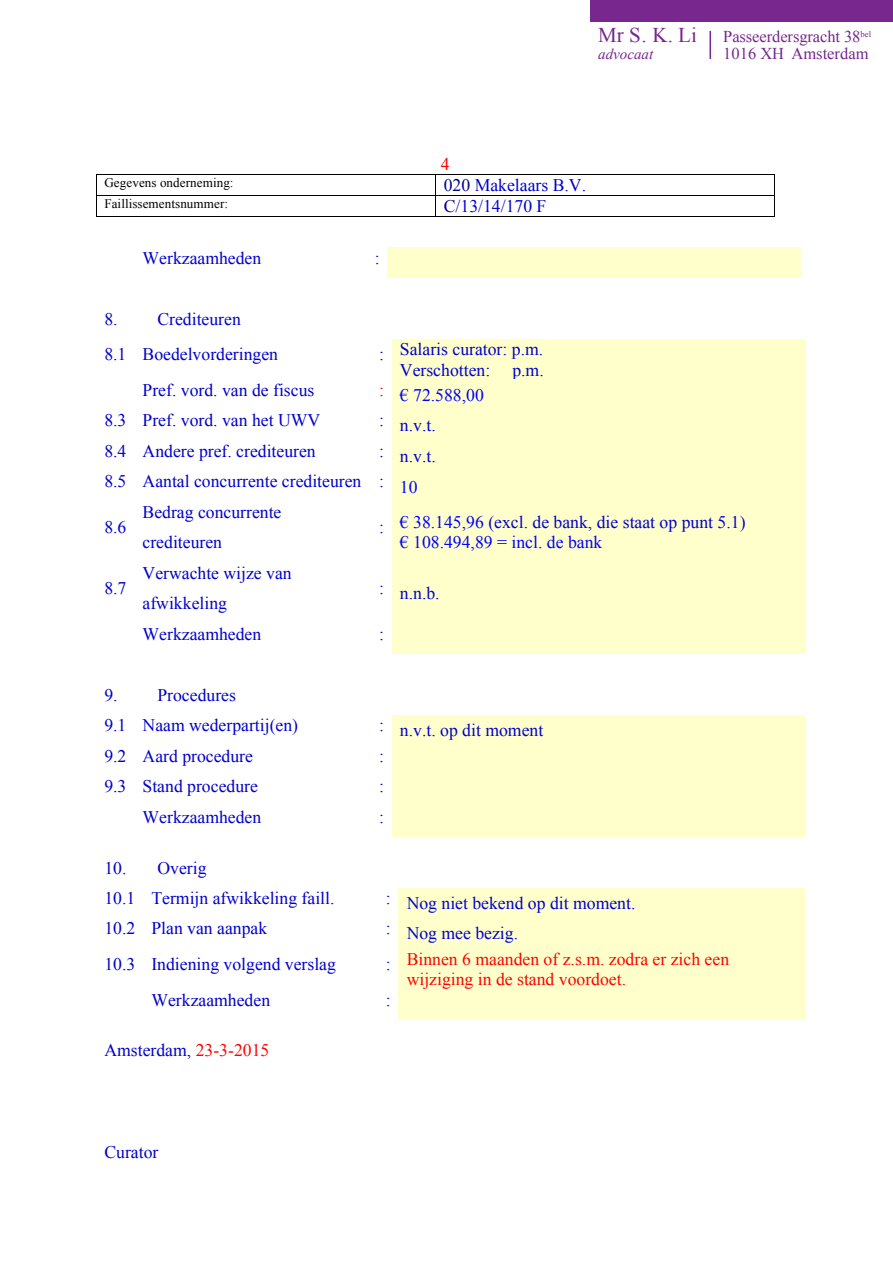
<style>
.page{position:relative;width:893px;height:1263px;background:#fff}
.page>*{position:absolute;margin:0;border:0;box-sizing:border-box;transform-origin:0 0}
.t1{font:21px "Times New Roman";color:#77278d}
.t2{font:17.7px/30.5px "Times New Roman";color:#00c}
.t3{font:17.7px/20.5px "Times New Roman";color:#00f}
.t4{font:17.7px/20.5px "Times New Roman";color:#f00}
.t5{font:16.5px "Times New Roman";letter-spacing:-.005em;color:#77278d}
.t6{font:italic 15px "Times New Roman";color:#77278d}
.t7{font:13.05px "Times New Roman";letter-spacing:.005em;color:#000}
.s1{color:#000090}
.s2{color:#00f}
.s3{color:#00c}
.s4{color:#f00}
</style>
<div class="page">
<hr style="left:709px;top:31px;width:2px;height:28px;background:#77278d">
<div style="left:590px;top:0;width:303px;height:21px;background:#77278d"></div>
<hr style="left:97px;top:174px;width:338px;height:1px;background:#000">
<hr style="left:436px;top:174px;width:338px;height:1px;background:#000">
<hr style="left:97px;top:195px;width:338px;height:1px;background:#000">
<hr style="left:436px;top:195px;width:338px;height:1px;background:#000">
<svg style="left:96px;top:174px;width:1px;height:43px"></svg>
<hr style="left:97px;top:216px;width:338px;height:1px;background:#000">
<svg style="left:435px;top:174px;width:1px;height:43px"></svg>
<hr style="left:436px;top:216px;width:338px;height:1px;background:#000">
<svg style="left:774px;top:174px;width:1px;height:43px"></svg>
<div style="left:388px;top:248px;width:413px;height:30px;background:#ffc"></div>
<div style="left:392px;top:339px;width:413px;height:40px;background:#ffc"></div>
<div style="left:392px;top:379px;width:413px;height:31px;background:#ffc"></div>
<div style="left:392px;top:410px;width:413px;height:31px;background:#ffc"></div>
<div style="left:392px;top:441px;width:413px;height:30px;background:#ffc"></div>
<div style="left:392px;top:471px;width:413px;height:30px;background:#ffc"></div>
<div style="left:392px;top:501px;width:413px;height:61px;background:#ffc"></div>
<div style="left:392px;top:562px;width:413px;height:61px;background:#ffc"></div>
<div style="left:392px;top:623px;width:413px;height:31px;background:#ffc"></div>
<div style="left:392px;top:715px;width:413px;height:30px;background:#ffc"></div>
<div style="left:392px;top:745px;width:413px;height:31px;background:#ffc"></div>
<div style="left:392px;top:776px;width:413px;height:30px;background:#ffc"></div>
<div style="left:392px;top:806px;width:413px;height:31px;background:#ffc"></div>
<div style="left:399px;top:888px;width:406px;height:30px;background:#ffc"></div>
<div style="left:399px;top:918px;width:406px;height:30px;background:#ffc"></div>
<div style="left:399px;top:948px;width:406px;height:41px;background:#ffc"></div>
<div style="left:399px;top:989px;width:406px;height:31px;background:#ffc"></div>
<p class="t1" style="left:598px;top:21px;width:100px">Mr S. K. Li</p>
<p class="t5" style="left:723px;top:25px;width:149px">Passeerdersgracht 38<sup>bel</sup></p>
<p class="t6" style="left:598px;top:44px;width:56px">advocaat</p>
<p class="t5" style="left:723px;top:42px;width:147px">1016 XH Amsterdam</p>
<p class="t4" style="left:441px;top:154px;width:10px">4</p>
<p class="t7" style="left:104px;top:174px;width:131px">Gegevens onderneming:</p>
<p class="t2" style="left:444px;top:170px;width:144px"><span class="s1">020</span> Makelaars B.V.</p>
<p class="t7" style="left:104px;top:195px;width:125px">Faillissementsnummer:</p>
<p class="t2" style="left:444px;top:191px;width:104px"><span class="s1">C</span>/13/14/170 F</p>
<p class="t2" style="left:143px;top:242px;width:120px">Werkzaamheden</p>
<p class="t2" style="left:375px;top:242px;width:6px">:</p>
<p class="t2" style="left:104px;top:301px;width:175px;line-height:35.7px">8. Crediteuren<br>8.1 Boedelvorderingen</p>
<p class="t2" style="left:400px;top:339px;width:145px;line-height:20.5px;text-indent:-21px">: Salaris curator: p.m.<br>Verschotten:</p>
<p class="t2" style="left:512px;top:354px;width:33px">p.m.</p>
<p class="t2" style="left:143px;top:374px;width:173px">Pref. vord. van de fiscus</p>
<p class="t3" style="left:379px;top:384px;width:106px"><sup>:</sup> € 72.588,00</p>
<p class="t2" style="left:104px;top:405px;width:217px">8.3 Pref. vord. van het UWV</p>
<p class="t2" style="left:379px;top:410px;width:58px">: n.v.t.</p>
<p class="t2" style="left:104px;top:435px;width:213px">8.4 Andere pref. crediteuren</p>
<p class="t2" style="left:104px;top:443px;width:333px;line-height:25.5px;text-indent:275px">: n.v.t.<br>8.5 Aantal concurrente crediteuren : <span class="s2">10</span></p>
<p class="t2" style="left:104px;top:511px;width:24px">8.6</p>
<p class="t2" style="left:143px;top:496px;width:140px">Bedrag concurrente crediteuren</p>
<p class="t3" style="left:400px;top:511px;width:347px;text-indent:-21px"><span class="s3">:</span> € 38.145,96 <span class="s3">(excl. de bank, die staat op punt 5.1) </span>€ 108.494,89 = incl. de bank</p>
<p class="t2" style="left:104px;top:573px;width:24px">8.7</p>
<p class="t2" style="left:143px;top:557px;width:151px">Verwachte wijze van afwikkeling</p>
<p class="t2" style="left:379px;top:577px;width:62px">: n.n.b.</p>
<p class="t2" style="left:143px;top:618px;width:120px">Werkzaamheden</p>
<p class="t2" style="left:379px;top:618px;width:6px">:</p>
<p class="t2" style="left:104px;top:679px;width:195px">9. Procedures<br>9.1 Naam wederpartij(en)</p>
<p class="t2" style="left:379px;top:715px;width:166px">: n.v.t. op dit moment</p>
<p class="t2" style="left:104px;top:740px;width:150px">9.2 Aard procedure</p>
<p class="t2" style="left:379px;top:740px;width:6px">:</p>
<p class="t2" style="left:104px;top:771px;width:155px">9.3 Stand procedure</p>
<p class="t2" style="left:379px;top:771px;width:6px">:</p>
<p class="t2" style="left:143px;top:801px;width:120px">Werkzaamheden</p>
<p class="t2" style="left:379px;top:801px;width:6px">:</p>
<p class="t2" style="left:104px;top:852px;width:232px">10. Overig<br>10.1 Termijn afwikkeling faill.</p>
<p class="t2" style="left:386px;top:887px;width:251px">: Nog niet bekend op dit moment.</p>
<p class="t2" style="left:104px;top:913px;width:164px">10.2 Plan van aanpak</p>
<p class="t2" style="left:386px;top:918px;width:134px">: Nog mee bezig.</p>
<p class="t2" style="left:104px;top:949px;width:233px">10.3 Indiening volgend verslag</p>
<p class="t4" style="left:407px;top:948px;width:324px;text-indent:-21px"><span class="s3">:</span> Binnen 6 maanden of z.s.m. zodra er zich een wijziging in de stand voordoet.</p>
<p class="t2" style="left:151px;top:984px;width:120px">Werkzaamheden</p>
<p class="t2" style="left:386px;top:984px;width:6px">:</p>
<p class="t2" style="left:104px;top:1035px;width:166px">Amsterdam, <span class="s4">23-3-2015</span></p>
<p class="t2" style="left:104px;top:1136px;width:55px">Curator</p>
</div>
